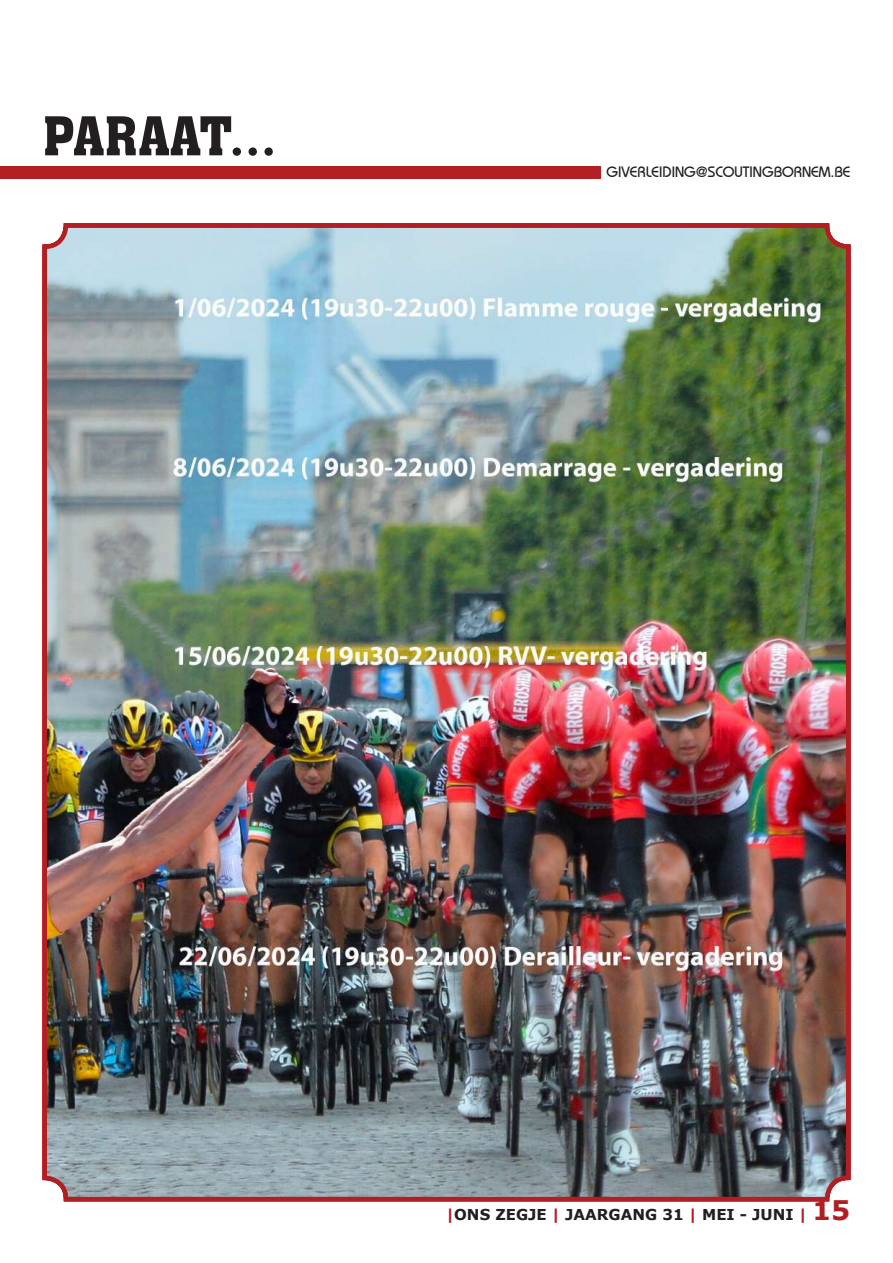
<style>
.page{position:relative;width:893px;height:1263px;background:#fff}
.page>*{position:absolute;margin:0;border:0;box-sizing:border-box;transform-origin:0 0}
.t1{font:52.5px "Aachen BT";color:#231f20}
.t2{font:700 15px "Verdana";color:#231f20}
.t3{font:15px "Bimini Normal";color:#231f20}
.s1{color:#b21e22}
.s2{font-size:27px;color:#b21e22}
</style>
<div class="page">
<div style="left:0;top:166px;width:600px;height:13px;background:#b21e22"></div>
<img style="left:48px;top:228px;width:797px;height:968px">
<div style="left:43px;top:223px;width:807px;height:978px;border:4px solid #b21e22;border-radius:21px"></div>
<h1 class="t1" style="left:43px;top:103px;width:236px">PARAAT...</h1>
<p class="t3" style="left:607px;top:163px;width:245px">GIVERLEIDING@SCOUTINGBORNEM.BE</p>
<p class="t2" style="left:446px;top:1205px;width:406px"><span class="s1">|</span>ONS ZEGJE <span class="s1">|</span> JAARGANG 31 <span class="s1">|</span> MEI - JUNI <span class="s1">|</span> <span class="s2">15</span></p>
</div>
